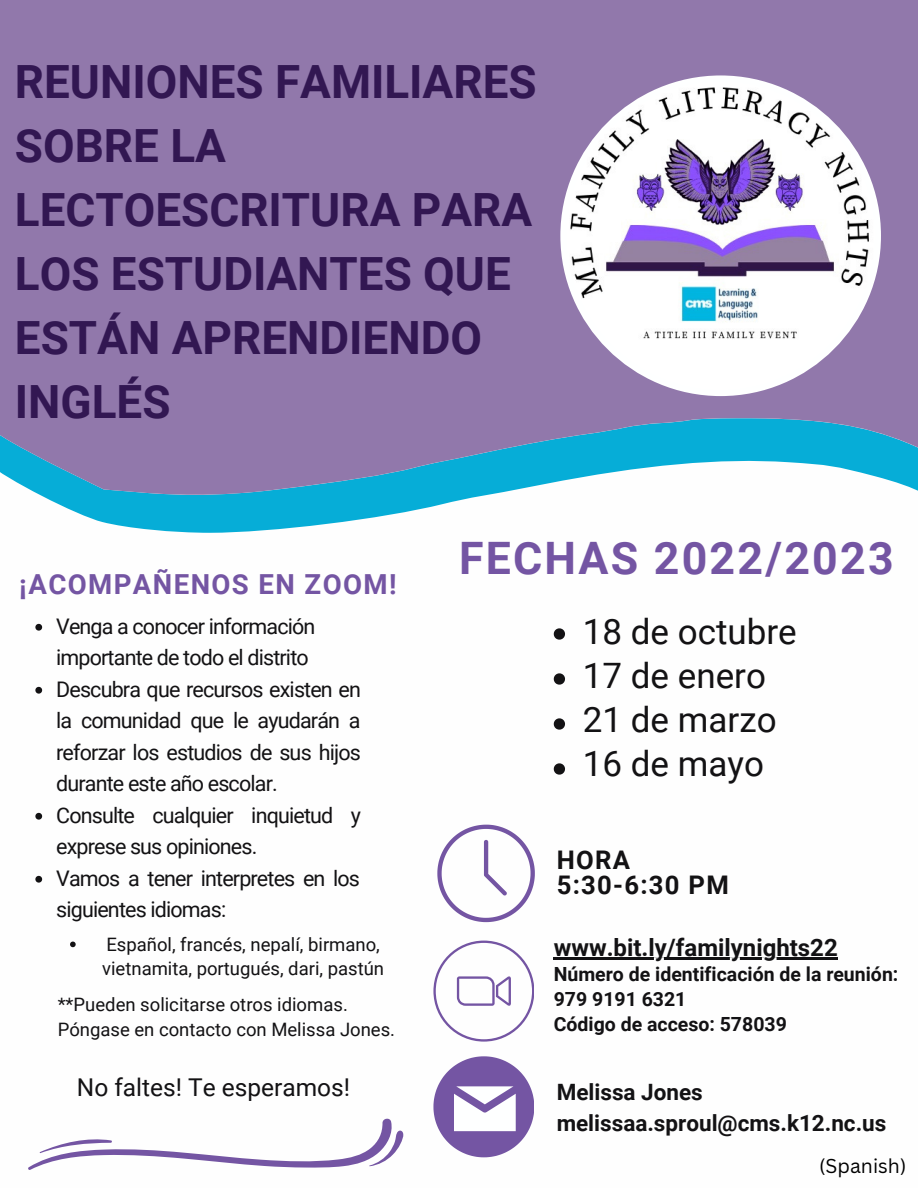
<style>
.page{position:relative;width:918px;height:1188px;background:#fff}
.page>*{position:absolute;margin:0;border:0;box-sizing:border-box;transform-origin:0 0}
.t1{font:700 45.75px/64.2px "Roboto";color:#321752}
.t2{font:700 44.7px "Roboto";letter-spacing:.05em;color:#7455a3}
.t3{font:34.95px/43.8px "Roboto";color:#131214}
.t4{font:700 27.6px "Roboto";letter-spacing:.05em;color:#7455a3}
.t5{font:700 25.65px/24.8px "Roboto";letter-spacing:.05em;color:#131214}
.t6{font:24.45px "Roboto";color:#131214}
.t7{font:700 24px "Roboto";color:#131214}
.t8{font:700 22.5px/31.5px "Roboto";color:#131214}
.t9{font:21.45px/31.5px "Roboto";letter-spacing:-.04em;color:#131214}
.t10{font:700 19.5px/24.8px "Roboto";color:#131214}
.t11{font:19.5px "Canva Sans";color:#000}
.t12{font:18.45px/24.8px "Roboto";color:#131214}
</style>
<div class="page">
<svg style="left:28px;top:1118px;width:376px;height:52px"></svg>
<svg style="left:433px;top:1056px;width:101px;height:101px"></svg>
<svg style="left:433px;top:941px;width:101px;height:101px"></svg>
<svg style="left:437px;top:825px;width:98px;height:97px"></svg>
<svg style="left:554px;top:628px;width:11px;height:12px"></svg>
<svg style="left:554px;top:673px;width:11px;height:12px"></svg>
<svg style="left:554px;top:718px;width:11px;height:12px"></svg>
<svg style="left:554px;top:763px;width:11px;height:12px"></svg>
<svg style="left:80px;top:514px;width:314px;height:19px;fill:#06add7"></svg>
<svg style="left:0;top:0;width:918px;height:514px;background:#8a84b3"></svg>
<svg style="left:560px;top:75px;width:321px;height:321px"></svg>
<svg style="left:35px;top:624px;width:7px;height:7px"></svg>
<svg style="left:35px;top:687px;width:7px;height:7px"></svg>
<svg style="left:35px;top:813px;width:7px;height:7px"></svg>
<svg style="left:35px;top:876px;width:7px;height:7px"></svg>
<svg style="left:70px;top:942px;width:6px;height:5px"></svg>
<hr style="left:554px;top:958px;width:270px;height:2px;background:#131214">
<svg style="left:824px;top:958px;width:14px;height:2px"></svg>
<h1 class="t1" style="left:15px;top:50px;width:523px">REUNIONES FAMILIARES<br>SOBRE LA<br>LECTOESCRITURA PARA<br>LOS ESTUDIANTES QUE<br>ESTÁN APRENDIENDO<br>INGLÉS</h1>
<p class="t4" style="left:19px;top:568px;width:379px">¡ACOMPAÑENOS EN ZOOM!</p>
<p class="t9" style="left:56px;top:611px;width:306px">Venga a conocer información importante de todo el distrito<br>Descubra que recursos existen en la comunidad que le ayudarán a reforzar los estudios de sus hijos durante este año escolar.<br>Consulte cualquier inquietud y exprese sus opiniones.<br>Vamos a tener interpretes en los siguientes idiomas:</p>
<p class="t12" style="left:102px;top:932px;width:283px">Español, francés, nepalí, birmano, vietnamita, portugués, dari, pastún</p>
<p class="t12" style="left:58px;top:993px;width:339px">**Pueden solicitarse otros idiomas.<br>Póngase en contacto con Melissa Jones.</p>
<p class="t6" style="left:77px;top:1074px;width:275px">No faltes! Te esperamos!</p>
<h2 class="t2" style="left:459px;top:533px;width:436px">FECHAS 2022/2023</h2>
<h3 class="t3" style="left:583px;top:611px;width:215px">18 de octubre<br>17 de enero<br>21 de marzo<br>16 de mayo</h3>
<p class="t5" style="left:557px;top:848px;width:174px">HORA<br>5:30-6:30 PM</p>
<p class="t7" style="left:554px;top:933px;width:286px">www.bit.ly/familynights22</p>
<p class="t10" style="left:554px;top:962px;width:346px">Número de identificación de la reunión:<br>979 9191 6321<br>Código de acceso: 578039</p>
<p class="t8" style="left:557px;top:1076px;width:331px">Melissa Jones melissaa.sproul@cms.k12.nc.us</p>
<p class="t11" style="left:819px;top:1152px;width:89px">(Spanish)</p>
</div>
